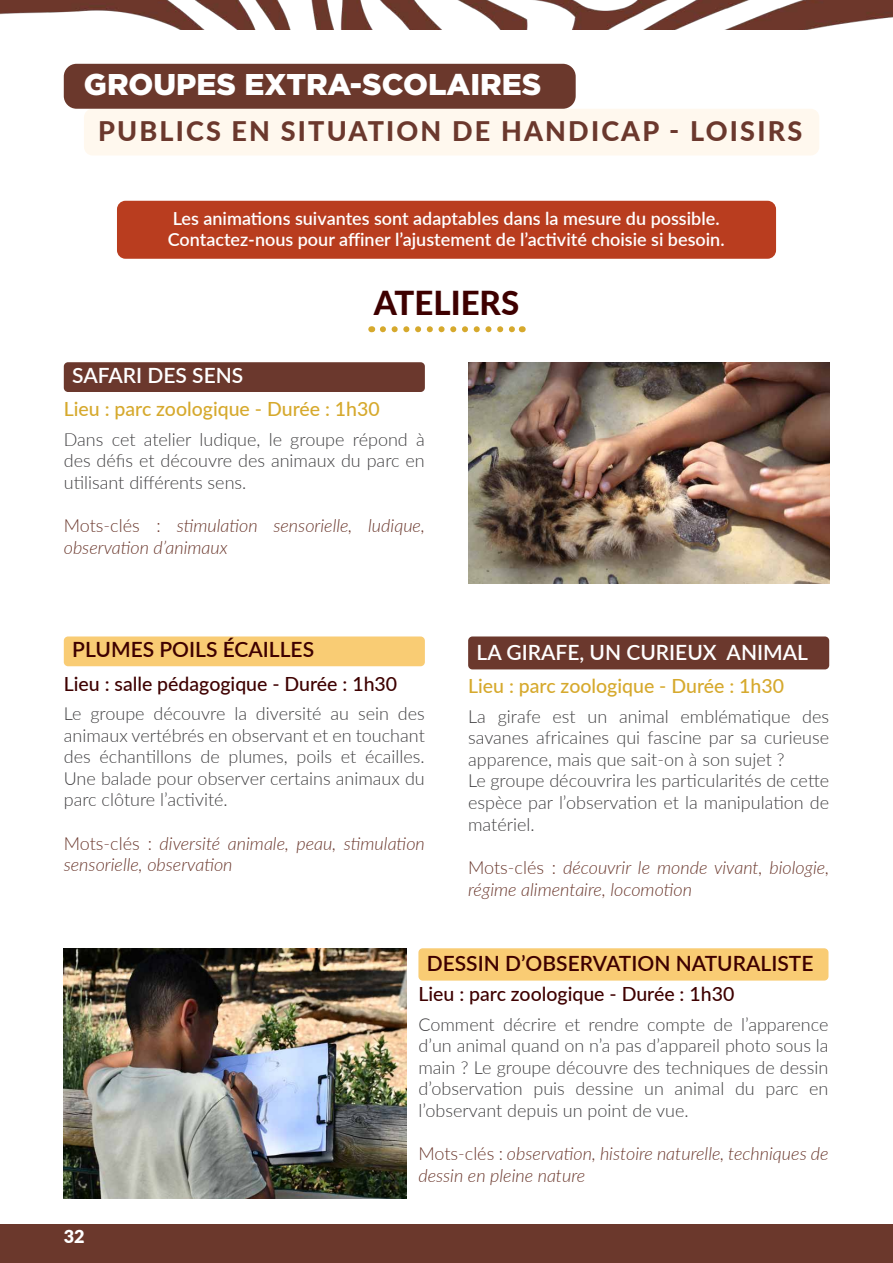
<style>
.page{position:relative;width:893px;height:1263px;background:#fff}
.page>*{position:absolute;margin:0;border:0;box-sizing:border-box;transform-origin:0 0}
.Corps_de_texte_-_Centrer{font:800 33px "Lato";color:#3e0000}
.Corps_de_texte_-_Aligner_à_gauche{font:900 30px "Gotham";color:#fff}
.Sous-titre_-_Centrer{font:800 27px "Lato";letter-spacing:.08em;color:#6b382d}
.t1{font:600 21px "Lato";color:#3e0000}
.t2{font:600 21px "Lato";color:#fff}
.t3{font:500 19.5px "Lato";color:#3e0000}
.t4{font:500 19.5px "Lato";color:#d6a92d}
.t5{font:300 18px/21.6px "Lato";color:#414042;text-align:justify}
.t6{font:italic 300 18px/21.6px "Lato";color:#6b382d}
.Corps_de_texte_-_Aligner_à_gauche-2{font:600 18px "Lato";color:#fff}
.t7{font:900 18px "Lato";color:#fff}
.s1{font-style:normal}
</style>
<div class="page">
<div style="left:0;top:1224px;width:893px;height:39px;background:#6b382c"></div>
<img style="left:0;top:0;width:893px;height:29px">
<div style="left:84px;top:109px;width:735px;height:46px;background:#fff8ee;border-radius:9px"></div>
<div style="left:64px;top:362px;width:361px;height:30px;background:#6b382d;border-radius:4px"></div>
<div style="left:64px;top:636px;width:361px;height:30px;background:#f9cc74;border-radius:4px"></div>
<div style="left:468px;top:636px;width:361px;height:33px;background:#6b382d;border-radius:4px"></div>
<div style="left:418px;top:948px;width:410px;height:32px;background:#f9cc74;border-radius:4px"></div>
<div style="left:117px;top:201px;width:659px;height:58px;background:#b93d1f;border-radius:9px"></div>
<svg style="left:383px;top:326px;width:132px;height:6px"></svg>
<img style="left:64px;top:948px;width:342px;height:250px">
<img style="left:468px;top:362px;width:361px;height:222px">
<div style="left:64px;top:64px;width:512px;height:45px;background:#6b382c;border-radius:13px"></div>
<p class="Corps_de_texte_-_Aligner_à_gauche" style="left:84px;top:64px;width:459px">GROUPES EXTRA-SCOLAIRES</p>
<p class="Sous-titre_-_Centrer" style="left:98px;top:111px;width:706px">PUBLICS EN SITUATION DE HANDICAP - LOISIRS</p>
<p class="Corps_de_texte_-_Aligner_à_gauche-2" style="left:173px;top:206px;width:548px">Les animations suivantes sont adaptables dans la mesure du possible.</p>
<p class="Corps_de_texte_-_Aligner_à_gauche-2" style="left:168px;top:227px;width:558px">Contactez-nous pour affiner l’ajustement de l’activité choisie si besoin.</p>
<p class="Corps_de_texte_-_Centrer" style="left:374px;top:279px;width:147px">ATELIERS</p>
<p class="t2" style="left:72px;top:360px;width:173px">SAFARI DES SENS</p>
<p class="t4" style="left:64px;top:395px;width:317px">Lieu : parc zoologique - Durée : 1h30</p>
<p class="t5" style="left:64px;top:428px;width:363px">Dans cet atelier ludique, le groupe répond à des défis et découvre des animaux du parc en utilisant différents sens.</p>
<p class="t6" style="left:64px;top:514px;width:363px"><span class="s1">Mots-clés :</span> stimulation sensorielle, ludique, observation d’animaux</p>
<p class="t1" style="left:72px;top:634px;width:243px">PLUMES POILS ÉCAILLES</p>
<p class="t3" style="left:64px;top:669px;width:335px">Lieu : salle pédagogique - Durée : 1h30</p>
<p class="t5" style="left:64px;top:702px;width:363px">Le groupe découvre la diversité au sein des animaux vertébrés en observant et en touchant des échantillons de plumes, poils et écailles.<br>Une balade pour observer certains animaux du parc clôture l’activité.</p>
<p class="t6" style="left:64px;top:832px;width:363px"><span class="s1">Mots-clés :</span> diversité animale, peau, stimulation sensorielle, observation</p>
<p class="t2" style="left:477px;top:637px;width:333px">LA GIRAFE, UN CURIEUX ANIMAL</p>
<p class="t4" style="left:468px;top:672px;width:317px">Lieu : parc zoologique - Durée : 1h30</p>
<p class="t5" style="left:468px;top:705px;width:363px">La girafe est un animal emblématique des savanes africaines qui fascine par sa curieuse apparence, mais que sait-on à son sujet ?</p>
<p class="t5" style="left:468px;top:769px;width:363px">Le groupe découvrira les particularités de cette espèce par l’observation et la manipulation de matériel.</p>
<p class="t6" style="left:468px;top:856px;width:363px"><span class="s1">Mots-clés :</span> découvrir le monde vivant, biologie, régime alimentaire, locomotion</p>
<p class="t7" style="left:64px;top:1223px;width:22px">32</p>
<p class="t1" style="left:427px;top:948px;width:388px">DESSIN D’OBSERVATION NATURALISTE</p>
<p class="t3" style="left:418px;top:980px;width:317px">Lieu : parc zoologique - Durée : 1h30</p>
<p class="t5" style="left:418px;top:1013px;width:412px">Comment décrire et rendre compte de l’apparence d’un animal quand on n’a pas d’appareil photo sous la main ? Le groupe découvre des techniques de dessin d’observation puis dessine un animal du parc en l’observant depuis un point de vue.</p>
<p class="t6" style="left:418px;top:1142px;width:412px"><span class="s1">Mots-clés :</span> observation, histoire naturelle, techniques de dessin en pleine nature</p>
</div>
